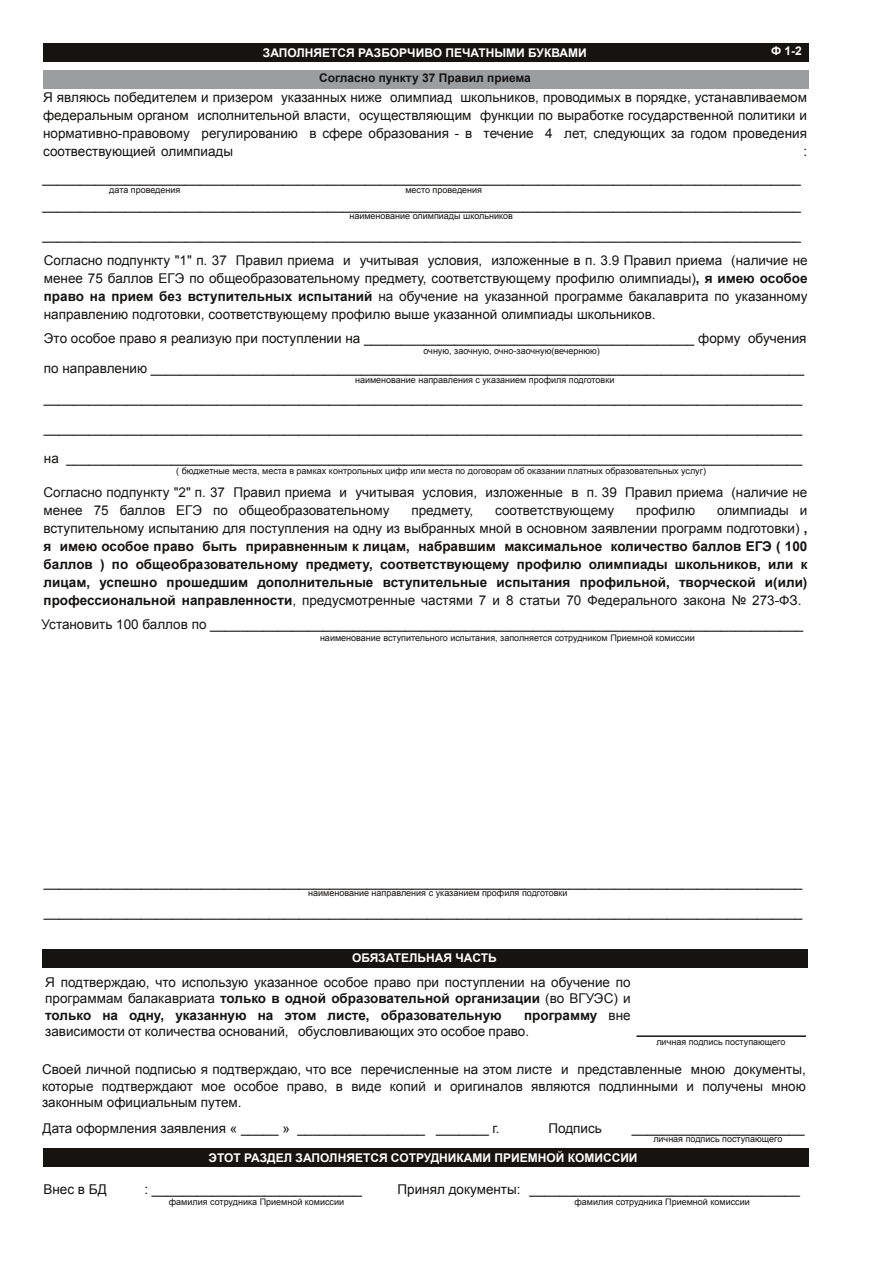
<style>
.page{position:relative;width:893px;height:1263px;background:#fff}
.page>*{position:absolute;margin:0;border:0;box-sizing:border-box;transform-origin:0 0}
.t1{font:13.5px/18px "Arial";color:#161413;text-align:justify}
.t2{font:700 13.5px/18px "Arial";color:#161413;text-align:justify}
.t3{font:700 12px "Arial";color:#fff}
.t4{font:700 12px "Arial";color:#161413}
.t5{font:9px "Arial";color:#161413}
.s1{font-weight:700}
.s2{font-weight:400}
</style>
<div class="page">
<div style="left:43px;top:43px;width:765px;height:18px;background:#161413"></div>
<div style="left:43px;top:1148px;width:765px;height:18px;background:#161413"></div>
<hr style="left:636px;top:1035px;width:170px;height:2px;background:#161413">
<div style="left:43px;top:949px;width:765px;height:19px;background:#161413"></div>
<div style="left:44px;top:70px;width:765px;height:18px;background:#9b9d9f"></div>
<p class="t3" style="left:263px;top:46px;width:325px">ЗАПОЛНЯЕТСЯ РАЗБОРЧИВО ПЕЧАТНЫМИ БУКВАМИ</p>
<p class="t3" style="left:771px;top:45px;width:32px">Ф 1-2</p>
<p class="t4" style="left:319px;top:71px;width:213px">Согласно пункту 37 Правил приема</p>
<p class="t1" style="left:43px;top:88px;width:765px">Я являюсь победителем и призером указанных ниже олимпиад школьников, проводимых в порядке, устанавливаемом федеральным органом исполнительной власти, осуществляющим функции по выработке государственной политики и нормативно-правовому регулированию в сфере образования - в течение 4 лет, следующих за годом проведения соотвествующией олимпиады</p>
<p class="t1" style="left:803px;top:142px;width:5px">:</p>
<p class="t1" style="left:43px;top:165px;width:760px;line-height:27px">_____________________________________________________________________________________________________ _____________________________________________________________________________________________________</p>
<p class="t1" style="left:43px;top:226px;width:760px">_____________________________________________________________________________________________________</p>
<p class="t5" style="left:109px;top:185px;width:73px">дата проведения</p>
<p class="t5" style="left:405px;top:185px;width:78px">место проведения</p>
<p class="t5" style="left:349px;top:211px;width:165px">наименование олимпиады школьников</p>
<p class="t1" style="left:44px;top:252px;width:765px">Согласно подпункту "1" п. 37 Правил приема и учитывая условия, изложенные в п. 3.9 Правил приема (наличие не менее 75 баллов ЕГЭ по общеобразовательному предмету, соответствующему профилю олимпиады)<span class="s1">, я имею особое право на прием без вступительных испытаний</span> на обучение на указанной программе бакалаврита по указанному направлению подготовки, соответствующему профилю выше указанной олимпиады школьников.</p>
<p class="t1" style="left:44px;top:329px;width:764px">Это особое право я реализую при поступлении на ____________________________________________ форму обучения</p>
<p class="t1" style="left:44px;top:359px;width:762px">по направлению _______________________________________________________________________________________</p>
<p class="t1" style="left:44px;top:389px;width:760px">_____________________________________________________________________________________________________</p>
<p class="t1" style="left:44px;top:419px;width:760px">_____________________________________________________________________________________________________</p>
<p class="t1" style="left:44px;top:449px;width:760px">на __________________________________________________________________________________________________</p>
<p class="t5" style="left:423px;top:346px;width:178px">очную, заочную, очно-заочную(вечернюю)</p>
<p class="t5" style="left:355px;top:375px;width:261px">наименование направления с указанием профиля подготовки</p>
<p class="t5" style="left:176px;top:465px;width:531px">( бюджетные места, места в рамках контрольных цифр или места по договорам об оказании платных образовательных услуг)</p>
<p class="t1" style="left:44px;top:483px;width:765px">Согласно подпункту "2" п. 37 Правил приема и учитывая условия, изложенные в п. 39 Правил приема (наличие не менее 75 баллов ЕГЭ по общеобразовательному</p>
<p class="t1" style="left:411px;top:501px;width:63px">предмету,</p>
<p class="t1" style="left:495px;top:501px;width:121px">соответствующему</p>
<p class="t1" style="left:636px;top:501px;width:60px">профилю</p>
<p class="t2" style="left:44px;top:501px;width:765px;text-indent:674px"><span class="s2">олимпиады и вступительному испытанию для поступления на одну из выбранных мной в основном заявлении программ подготовки)</span> , я имею особое право быть приравненным к лицам, набравшим максимальное количество баллов ЕГЭ ( 100 баллов ) по общеобразовательному предмету, соответствующему профилю олимпиады школьников, или к лицам, успешно прошедшим дополнительные вступительные испытания профильной, творческой и(или) профессиональной направленности<span class="s2">, предусмотренные частями 7 и 8 статьи 70 Федерального закона № 273-ФЗ.</span></p>
<p class="t1" style="left:42px;top:616px;width:763px">Установить 100 баллов по _______________________________________________________________________________</p>
<p class="t5" style="left:320px;top:633px;width:376px">наименование вступительного испытания, заполняется сотрудником Приемной комиссии</p>
<p class="t1" style="left:44px;top:873px;width:760px">_____________________________________________________________________________________________________</p>
<p class="t1" style="left:44px;top:903px;width:760px">_____________________________________________________________________________________________________</p>
<p class="t5" style="left:308px;top:888px;width:261px">наименование направления с указанием профиля подготовки</p>
<p class="t3" style="left:352px;top:951px;width:146px">ОБЯЗАТЕЛЬНАЯ ЧАСТЬ</p>
<p class="t1" style="left:45px;top:974px;width:587px;line-height:16.5px">Я подтверждаю, что использую указанное особое право при поступлении на обучение по программам балакавриата <span class="s1">только в одной образовательной организации</span> (во ВГУЭС) и <span class="s1">только на одну, указанную на этом листе, образовательную</span></p>
<p class="t1" style="left:45px;top:1007px;width:587px;line-height:16.5px;text-indent:479px"><span class="s1">программу</span> вне зависимости от количества оснований, обусловливающих это особое право.</p>
<p class="t5" style="left:656px;top:1036px;width:130px">личная подпись поступающего</p>
<p class="t1" style="left:42px;top:1061px;width:765px;line-height:16.5px">Своей личной подписью я подтверждаю, что все перечисленные на этом листе и представленные мною документы, которые подтверждают мое особое право, в виде копий и оригиналов являются подлинными и получены мною законным официальным путем.</p>
<p class="t1" style="left:43px;top:1119px;width:459px">Дата оформления заявления « _____ » _________________ _______ г.</p>
<p class="t1" style="left:548px;top:1119px;width:55px">Подпись</p>
<p class="t1" style="left:632px;top:1119px;width:174px">_______________________</p>
<p class="t5" style="left:653px;top:1134px;width:130px">личная подпись поступающего</p>
<p class="t3" style="left:209px;top:1151px;width:430px">ЭТОТ РАЗДЕЛ ЗАПОЛНЯЕТСЯ СОТРУДНИКАМИ ПРИЕМНОЙ КОМИССИИ</p>
<p class="t1" style="left:44px;top:1181px;width:65px">Внес в БД</p>
<p class="t1" style="left:144px;top:1181px;width:219px">: ____________________________</p>
<p class="t1" style="left:398px;top:1181px;width:404px">Принял документы: ____________________________________</p>
<p class="t5" style="left:169px;top:1197px;width:177px">фамилия сотрудника Приемной комиссии</p>
<p class="t5" style="left:574px;top:1196px;width:177px">фамилия сотрудника Приемной комиссии</p>
</div>
